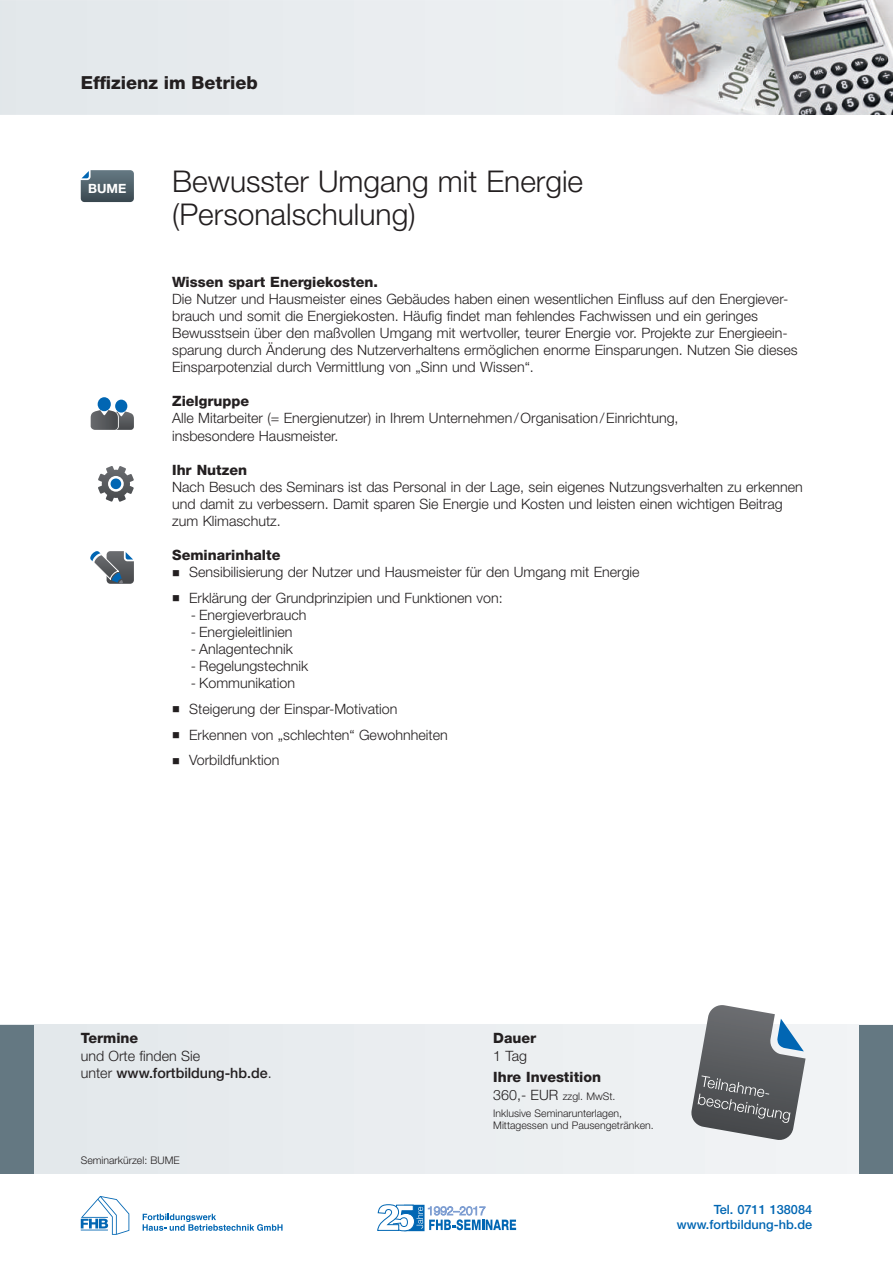
<style>
.page{position:relative;width:893px;height:1263px;background:#fff}
.page>*{position:absolute;margin:0;border:0;box-sizing:border-box;transform-origin:0 0}
.t1{font:300 30px/33px "Helvetica Neue LT Std";color:#231f20}
.t2{font:800 18px "Helvetica Neue LT Std";color:#231f20}
.t3{font:300 14.25px/17.1px "Helvetica Neue LT Std";color:#231f20}
.t4{font:800 14.25px "Helvetica Neue LT Std";color:#231f20}
.t5{font:500 12.75px/15.3px "Helvetica Neue LT Std";color:#0166b3;text-align:right}
.t6{font:700 12.75px "Helvetica Neue LT Std";color:#fff}
.t7{font:300 10.5px/16.8px "Helvetica Neue LT Std";color:#231f20}
.s1{font-weight:500}
.s2{font-size:14.25px}
</style>
<div class="page">
<svg style="left:377px;top:1204px;width:139px;height:28px"></svg>
<svg style="left:81px;top:1196px;width:48px;height:39px"></svg>
<svg style="left:143px;top:1214px;width:140px;height:17px"></svg>
<div style="left:0;top:0;width:609px;height:115px;background:#e8ecef"></div>
<div style="left:0;top:1025px;width:893px;height:149px;background:#eaedf0"></div>
<div style="left:0;top:1025px;width:34px;height:149px;background:#647882"></div>
<div style="left:859px;top:1025px;width:34px;height:149px;background:#647882"></div>
<img style="left:609px;top:0;width:284px;height:115px">
<div style="left:115px;top:400px;width:12px;height:13px;background:#0166b3;border-radius:50%"></div>
<svg style="left:91px;top:410px;width:43px;height:20px"></svg>
<div style="left:98px;top:397px;width:13px;height:14px;background:#0166b3;border-radius:50%"></div>
<svg style="left:81px;top:170px;width:53px;height:32px;background:#566871"></svg>
<svg style="left:98px;top:466px;width:36px;height:36px"></svg>
<div style="left:111px;top:479px;width:10px;height:10px;background:#0166b3;border-radius:50%"></div>
<svg style="left:90px;top:551px;width:44px;height:33px"></svg>
<svg style="left:690px;top:1005px;width:115px;height:135px"></svg>
<p class="t2" style="left:81px;top:77px;width:178px">Effizienz im Betrieb</p>
<p class="t6" style="left:88px;top:181px;width:40px">BUME</p>
<h1 class="t1" style="left:172px;top:167px;width:412px">Bewusster Umgang mit Energie (Personalschulung)</h1>
<p class="t4" style="left:172px;top:276px;width:207px">Wissen spart Energiekosten.</p>
<p class="t3" style="left:172px;top:291px;width:627px">Die Nutzer und Hausmeister eines Gebäudes haben einen wesentlichen Einfluss auf den Energiever&shy;brauch und somit die Energiekosten. Häufig findet man fehlendes Fachwissen und ein geringes Bewusstsein über den maßvollen Umgang mit wertvoller, teurer Energie vor. Projekte zur Energieein&shy;sparung durch Änderung des Nutzerverhaltens ermöglichen enorme Einsparungen. Nutzen Sie dieses Einsparpotenzial durch Vermittlung von „Sinn und Wissen“.</p>
<p class="t4" style="left:172px;top:396px;width:79px">Zielgruppe</p>
<p class="t3" style="left:172px;top:411px;width:508px">Alle Mitarbeiter (= Energienutzer) in Ihrem Unternehmen / Organisation / Einrichtung, insbesondere Hausmeister.</p>
<p class="t4" style="left:172px;top:465px;width:76px">Ihr Nutzen</p>
<p class="t3" style="left:172px;top:479px;width:632px">Nach Besuch des Seminars ist das Personal in der Lage, sein eigenes Nutzungsverhalten zu erkennen und damit zu verbessern. Damit sparen Sie Energie und Kosten und leisten einen wichtigen Beitrag zum Klimaschutz.</p>
<p class="t4" style="left:172px;top:550px;width:110px">Seminarinhalte</p>
<p class="t3" style="left:189px;top:561px;width:452px;line-height:25.7px">Sensibilisierung der Nutzer und Hausmeister für den Umgang mit Energie<br>Erklärung der Grundprinzipien und Funktionen von:</p>
<p class="t3" style="left:191px;top:608px;width:117px">- Energieverbrauch</p>
<p class="t3" style="left:191px;top:625px;width:103px">- Energieleitlinien</p>
<p class="t3" style="left:191px;top:642px;width:104px">- Anlagentechnik</p>
<p class="t3" style="left:191px;top:659px;width:119px">- Regelungstechnik</p>
<p class="t3" style="left:189px;top:672px;width:260px;line-height:25.7px">- Kommunikation<br>Steigerung der Einspar-Motivation<br>Erkennen von „schlechten“ Gewohnheiten<br>Vorbildfunktion</p>
<p class="t4" style="left:81px;top:1033px;width:59px">Termine</p>
<p class="t3" style="left:81px;top:1048px;width:192px">und Orte finden Sie<br>unter <span class="s1">www.fortbildung-hb.de</span>.</p>
<p class="t7" style="left:81px;top:1153px;width:100px">Seminarkürzel: BUME</p>
<p class="t4" style="left:493px;top:1033px;width:45px">Dauer</p>
<p class="t3" style="left:493px;top:1048px;width:35px">1 Tag</p>
<p class="t4" style="left:493px;top:1072px;width:109px">Ihre Investition</p>
<p class="t7" style="left:493px;top:1089px;width:130px"><span class="s2">360,- EUR</span> zzgl. MwSt.<br>Inklusive Seminarunterlagen,</p>
<p class="t7" style="left:493px;top:1118px;width:162px">Mittagessen und Pausengetränken.</p>
<p class="t5" style="left:677px;top:1202px;width:137px">Tel. 0711 138084 www.fortbildung-hb.de</p>
</div>
